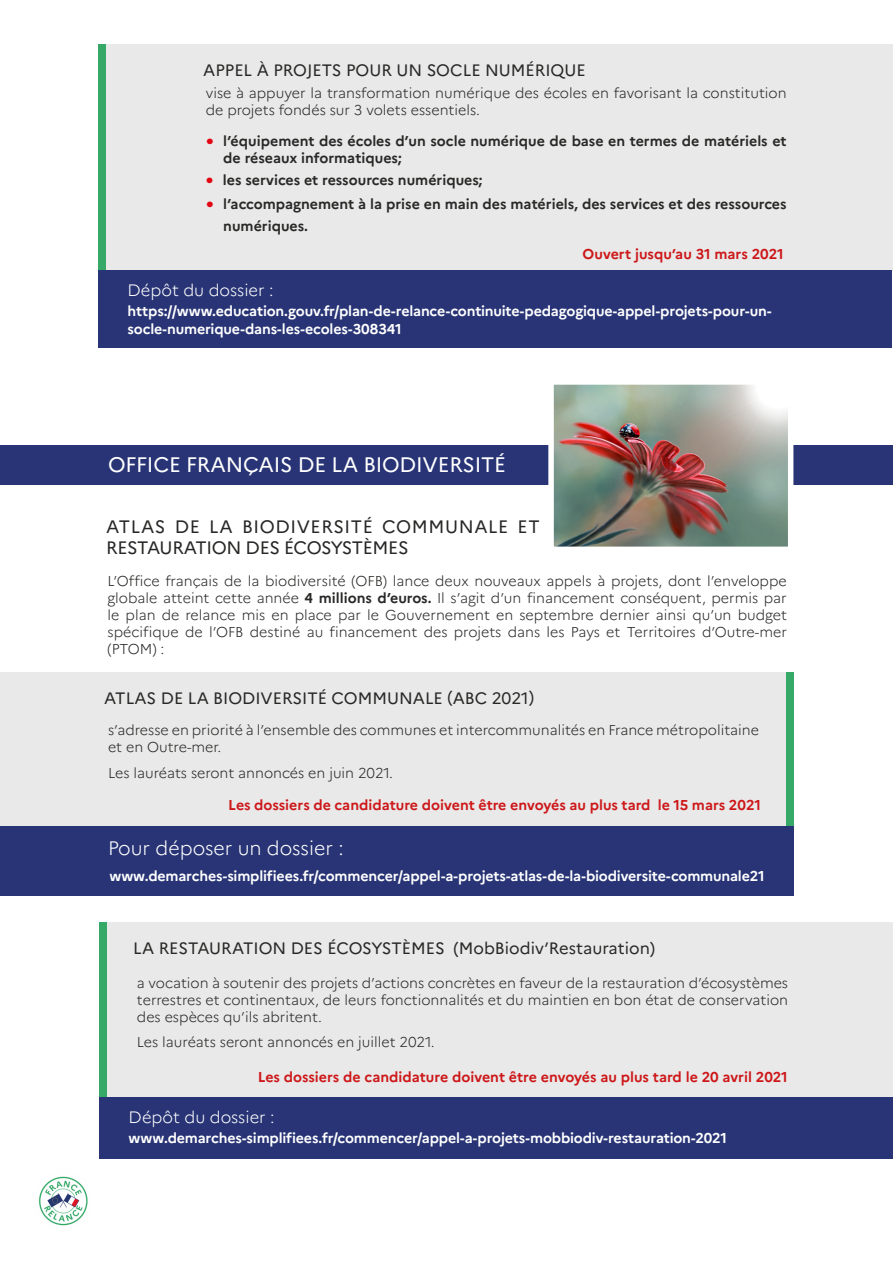
<style>
.page{position:relative;width:893px;height:1263px;background:#fff}
.page>*{position:absolute;margin:0;border:0;box-sizing:border-box;transform-origin:0 0}
.t1{font:21px "Marianne";letter-spacing:-.01em;color:#fff}
.t2{font:300 19.5px "Marianne";color:#fff}
.t3{font:18px/21.6px "Marianne";letter-spacing:.02em;color:#282827}
.t4{font:16.5px "Marianne";color:#282827}
.t5{font:300 16.5px "Marianne";color:#fff}
.t6{font:300 14.25px/17.1px "Marianne";color:#282827}
.t7{font:700 14.25px/18px "Marianne";letter-spacing:-.015em;color:#fff}
.t8{font:700 14.25px/17.1px "Marianne";color:#282827}
.t9{font:700 14.25px "Marianne";color:#cd1719}
.s1{font-size:18px;color:#e30613}
.s2{font-weight:700}
</style>
<div class="page">
<img style="left:32px;top:1169px;width:62px;height:62px;border-radius:31px">
<div style="left:106px;top:44px;width:786px;height:226px;background:#e9e9e9"></div>
<div style="left:99px;top:44px;width:7px;height:226px;background:#36a968"></div>
<div style="left:107px;top:922px;width:786px;height:187px;background:#e9e9e9"></div>
<div style="left:100px;top:922px;width:7px;height:187px;background:#36a968"></div>
<div style="left:99px;top:270px;width:793px;height:78px;background:#283475"></div>
<div style="left:100px;top:1097px;width:793px;height:62px;background:#283475"></div>
<div style="left:0;top:445px;width:893px;height:40px;background:#283475"></div>
<div style="left:0;top:672px;width:786px;height:162px;background:#e9e9e9"></div>
<div style="left:786px;top:672px;width:7px;height:162px;background:#36a968"></div>
<div style="left:0;top:827px;width:793px;height:69px;background:#283475"></div>
<img style="left:548px;top:384px;width:246px;height:163px">
<p class="t4" style="left:203px;top:60px;width:384px">APPEL À PROJETS POUR UN SOCLE NUMÉRIQUE</p>
<p class="t6" style="left:206px;top:84px;width:582px">vise à appuyer la transformation numérique des écoles en favorisant la constitution de projets fondés sur 3 volets essentiels.</p>
<p class="t8" style="left:223px;top:132px;width:565px;text-indent:-17px"><span class="s1">•</span> l’équipement des écoles d’un socle numérique de base en termes de matériels et de réseaux informatiques;</p>
<p class="t8" style="left:206px;top:171px;width:278px"><span class="s1">•</span> les services et ressources numériques;</p>
<p class="t8" style="left:223px;top:193px;width:565px;line-height:21.6px;text-indent:-17px"><span class="s1">•</span> l’accompagnement à la prise en main des matériels, des services et des ressources numériques.</p>
<p class="t9" style="left:583px;top:245px;width:203px">Ouvert jusqu’au 31 mars 2021</p>
<p class="t5" style="left:128px;top:280px;width:148px">Dépôt du dossier :</p>
<p class="t7" style="left:128px;top:302px;width:645px">https://www.education.gouv.fr/plan-de-relance-continuite-pedagogique-appel-projets-pour-un&shy;socle-numerique-dans-les-ecoles-308341</p>
<h1 class="t1" style="left:108px;top:452px;width:399px">OFFICE FRANÇAIS DE LA BIODIVERSITÉ</h1>
<p class="t3" style="left:106px;top:515px;width:435px">ATLAS DE LA BIODIVERSITÉ COMMUNALE ET<br>RESTAURATION DES ÉCOSYSTÈMES</p>
<p class="t6" style="left:107px;top:572px;width:681px;text-align:justify">L’Office français de la biodiversité (OFB) lance deux nouveaux appels à projets, dont l’enveloppe globale atteint cette année <span class="s2">4 millions d’euros.</span> Il s’agit d’un financement conséquent, permis par le plan de relance mis en place par le Gouvernement en septembre dernier ainsi qu’un budget spécifique de l’OFB destiné au financement des projets dans les Pays et Territoires d’Outre-mer (PTOM) :</p>
<p class="t4" style="left:104px;top:688px;width:431px">ATLAS DE LA BIODIVERSITÉ COMMUNALE (ABC 2021)</p>
<p class="t6" style="left:108px;top:721px;width:653px">s’adresse en priorité à l’ensemble des communes et intercommunalités en France métropolitaine et en Outre-mer.</p>
<p class="t6" style="left:108px;top:764px;width:287px">Les lauréats seront annoncés en juin 2021.</p>
<p class="t9" style="left:228px;top:797px;width:534px">Les dossiers de candidature doivent être envoyés au plus tard le 15 mars 2021</p>
<h2 class="t2" style="left:108px;top:836px;width:237px">Pour déposer un dossier :</h2>
<p class="t7" style="left:109px;top:867px;width:657px">www.demarches-simplifiees.fr/commencer/appel-a-projets-atlas-de-la-biodiversite-communale21</p>
<p class="t4" style="left:133px;top:938px;width:523px">LA RESTAURATION DES ÉCOSYSTÈMES (MobBiodiv’Restauration)</p>
<p class="t6" style="left:137px;top:974px;width:653px;text-align:justify">a vocation à soutenir des projets d’actions concrètes en faveur de la restauration d’écosystèmes terrestres et continentaux, de leurs fonctionnalités et du maintien en bon état de conservation des espèces qu’ils abritent.</p>
<p class="t6" style="left:137px;top:1034px;width:299px">Les lauréats seront annoncés en juillet 2021.</p>
<p class="t9" style="left:258px;top:1068px;width:532px">Les dossiers de candidature doivent être envoyés au plus tard le 20 avril 2021</p>
<p class="t5" style="left:129px;top:1107px;width:148px">Dépôt du dossier :</p>
<p class="t7" style="left:129px;top:1129px;width:600px">www.demarches-simplifiees.fr/commencer/appel-a-projets-mobbiodiv-restauration-2021</p>
</div>
